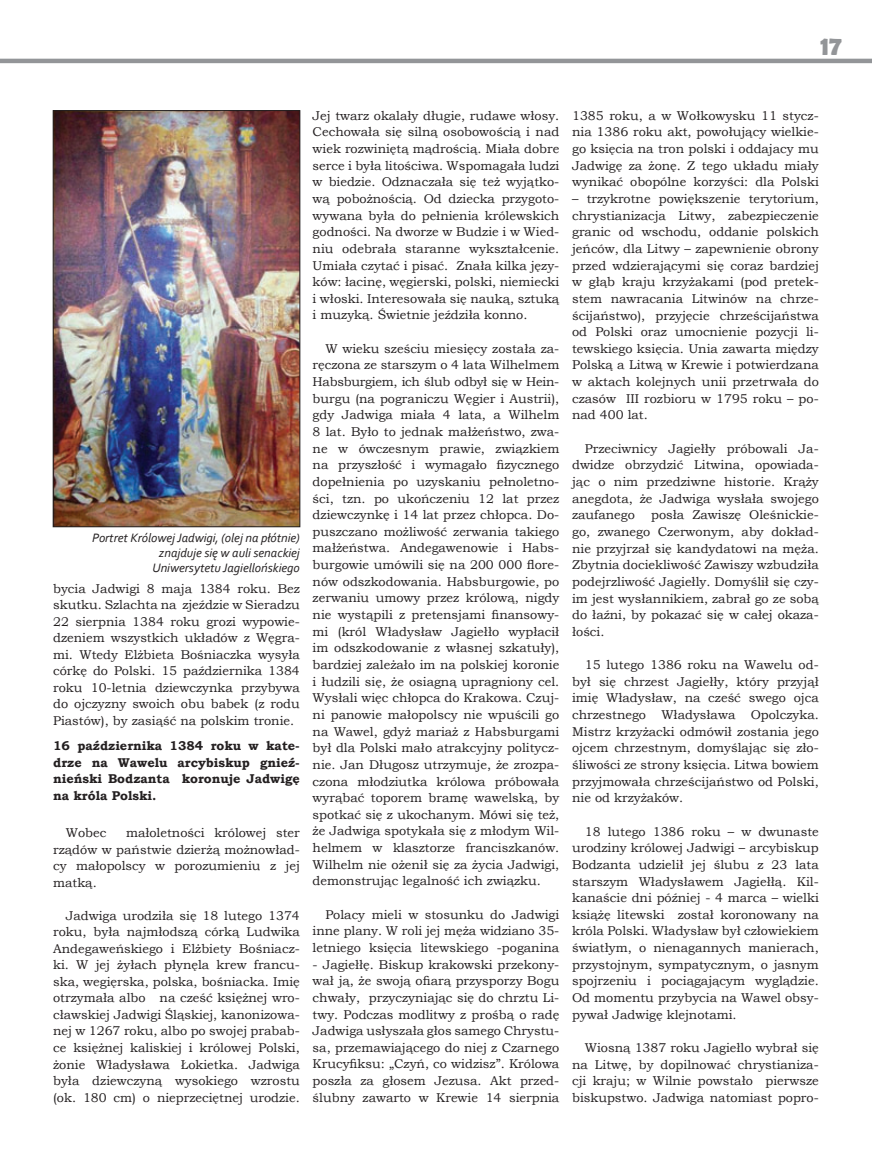
<style>
.page{position:relative;width:872px;height:1157px;background:#fff}
.page>*{position:absolute;margin:0;border:0;box-sizing:border-box;transform-origin:0 0}
.t1{font:700 27px "Berlin Sans FB Demi";color:#939598}
.t2{font:12.75px/16.6px "Bookman Old Style";color:#231f20;text-align:justify}
.t3{font:700 12.75px/16.5px "Bookman Old Style";color:#231f20;text-align:justify}
.t4{font:italic 12.75px/15.3px "Corbel";color:#231f20;text-align:right}
</style>
<div class="page">
<hr style="left:0;top:59px;width:872px;height:4px;background:#939598">
<img style="left:55px;top:112px;width:243px;height:413px">
<div style="left:53px;top:110px;width:247px;height:417px;border:1px solid #231f20"></div>
<h1 class="t1" style="left:820px;top:30px;width:23px">17</h1>
<p class="t4" style="left:92px;top:529px;width:209px">Portret Królowej Jadwigi, (olej na płótnie) znajduje się w auli senackiej<br>Uniwersytetu Jagiellońskiego</p>
<p class="t2" style="left:53px;top:580px;width:248px">bycia Jadwigi 8 maja 1384 roku. Bez skutku. Szlachta na zjeździe w Sieradzu 22 sierpnia 1384 roku grozi wypowie&shy;dzeniem wszystkich układów z Węgra&shy;mi. Wtedy Elżbieta Bośniaczka wysyła córkę do Polski. 15 października 1384 roku 10-letnia dziewczynka przybywa do ojczyzny swoich obu babek (z rodu Piastów), by zasiąść na polskim tronie.</p>
<p class="t3" style="left:53px;top:737px;width:248px">16 października 1384 roku w kate&shy;drze na Wawelu arcybiskup gnieź&shy;nieński Bodzanta koronuje Jadwigę na króla Polski.</p>
<p class="t2" style="left:66px;top:824px;width:42px">Wobec</p>
<p class="t2" style="left:53px;top:824px;width:248px;text-indent:73px">małoletności królowej ster rządów w państwie dzierżą możnowład&shy;cy małopolscy w porozumieniu z jej matką.</p>
<p class="t2" style="left:53px;top:907px;width:248px;text-indent:13px">Jadwiga urodziła się 18 lutego 1374 roku, była najmłodszą córką Ludwika Andegaweńskiego i Elżbiety Bośniacz&shy;ki. W jej żyłach płynęla krew francu&shy;ska, wegięrska, polska, bośniacka. Imię otrzymała albo na cześć księżnej wro&shy;cławskiej Jadwigi Śląskiej, kanonizowa&shy;nej w 1267 roku, albo po swojej prabab&shy;ce księżnej kaliskiej i królowej Polski, żonie Władysława Łokietka. Jadwiga była dziewczyną wysokiego wzrostu (ok. 180 cm) o nieprzeciętnej urodzie.</p>
<p class="t2" style="left:313px;top:107px;width:248px">Jej twarz okalały długie, rudawe włosy.<br>Cechowała się silną osobowością i nad wiek rozwiniętą mądrością. Miała dobre serce i była litościwa. Wspomagała ludzi w biedzie. Odznaczała się też wyjątko&shy;wą pobożnością. Od dziecka przygoto&shy;wywana była do pełnienia królewskich godności. Na dworze w Budzie i w Wied&shy;niu odebrała staranne wykształcenie.<br>Umiała czytać i pisać. Znała kilka języ&shy;ków: łacinę, węgierski, polski, niemiecki i włoski. Interesowała się nauką, sztuką i muzyką. Świetnie jeździła konno.</p>
<p class="t2" style="left:313px;top:340px;width:248px;text-indent:13px">W wieku sześciu miesięcy została za&shy;ręczona ze starszym o 4 lata Wilhelmem Habsburgiem, ich ślub odbył się w Hein&shy;burgu (na pograniczu Węgier i Austrii), gdy Jadwiga miała 4 lata, a Wilhelm 8 lat. Było to jednak małżeństwo, zwa&shy;ne w ówczesnym prawie, związkiem na przyszłość i wymagało fizycznego dopełnienia po uzyskaniu pełnoletno&shy;ści, tzn. po ukończeniu 12 lat przez dziewczynkę i 14 lat przez chłopca. Do&shy;puszczano możliwość zerwania takiego małżeństwa. Andegawenowie i Habs&shy;burgowie umówili się na 200 000 flore&shy;nów odszkodowania. Habsburgowie, po zerwaniu umowy przez królową, nigdy nie wystąpili z pretensjami finansowy&shy;mi (król Władysław Jagiełło wypłacił im odszkodowanie z własnej szkatuły), bardziej zależało im na polskiej koronie i łudzili się, że osiagną upragniony cel.<br>Wysłali więc chłopca do Krakowa. Czuj&shy;ni panowie małopolscy nie wpuścili go na Wawel, gdyż mariaż z Habsburgami był dla Polski mało atrakcyjny politycz&shy;nie. Jan Długosz utrzymuje, że zrozpa&shy;czona młodziutka królowa próbowała wyrąbać toporem bramę wawelską, by spotkać się z ukochanym. Mówi się też, że Jadwiga spotykała się z młodym Wil&shy;helmem w klasztorze franciszkanów.<br>Wilhelm nie ożenił się za życia Jadwigi, demonstrując legalność ich związku.</p>
<p class="t2" style="left:313px;top:906px;width:248px;text-indent:13px">Polacy mieli w stosunku do Jadwigi inne plany. W roli jej męża widziano 35- letniego księcia litewskiego -poganina</p>
<p class="t2" style="left:313px;top:956px;width:248px">- Jagiełłę. Biskup krakowski przekony&shy;wał ją, że swoją ofiarą przysporzy Bogu chwały, przyczyniając się do chrztu Li&shy;twy. Podczas modlitwy z prośbą o radę Jadwiga usłyszała głos samego Chrystu&shy;sa, przemawiającego do niej z Czarnego Krucyfiksu: „Czyń, co widzisz”. Królowa poszła za głosem Jezusa. Akt przed&shy;ślubny zawarto w Krewie 14 sierpnia</p>
<p class="t2" style="left:572px;top:107px;width:248px">1385 roku, a w Wołkowysku 11 stycz&shy;nia 1386 roku akt, powołujący wielkie&shy;go księcia na tron polski i oddajacy mu Jadwigę za żonę. Z tego układu miały wynikać obopólne korzyści: dla Polski</p>
<p class="t2" style="left:572px;top:190px;width:248px">– trzykrotne powiększenie terytorium, chrystianizacja Litwy, zabezpieczenie granic od wschodu, oddanie polskich jeńców, dla Litwy – zapewnienie obrony przed wdzierającymi się coraz bardziej w głąb kraju krzyżakami (pod pretek&shy;stem nawracania Litwinów na chrze&shy;ścijaństwo), przyjęcie chrześcijaństwa od Polski oraz umocnienie pozycji li&shy;tewskiego księcia. Unia zawarta między Polską a Litwą w Krewie i potwierdzana w aktach kolejnych unii przetrwała do czasów III rozbioru w 1795 roku – po&shy;nad 400 lat.</p>
<p class="t2" style="left:572px;top:440px;width:248px;text-indent:13px">Przeciwnicy Jagiełły próbowali Ja&shy;dwidze obrzydzić Litwina, opowiada&shy;jąc o nim przedziwne historie. Krąży anegdota, że Jadwiga wysłała swojego zaufanego</p>
<p class="t2" style="left:572px;top:506px;width:248px;text-indent:79px">posła Zawiszę Oleśnickie&shy;go, zwanego Czerwonym, aby dokład&shy;nie przyjrzał się kandydatowi na męża.<br>Zbytnia dociekliwość Zawiszy wzbudziła podejrzliwość Jagiełly. Domyślił się czy&shy;im jest wysłannikiem, zabrał go ze sobą do łaźni, by pokazać się w całej okaza&shy;łości.</p>
<p class="t2" style="left:572px;top:656px;width:248px;text-indent:13px">15 lutego 1386 roku na Wawelu od&shy;był się chrzest Jagiełły, który przyjął imię Władysław, na cześć swego ojca chrzestnego Władysława Opolczyka.<br>Mistrz krzyżacki odmówił zostania jego ojcem chrzestnym, domyślając się zło&shy;śliwości ze strony księcia. Litwa bowiem przyjmowała chrześcijaństwo od Polski, nie od krzyżaków.</p>
<p class="t2" style="left:572px;top:823px;width:248px;text-indent:13px">18 lutego 1386 roku – w dwunaste urodziny królowej Jadwigi – arcybiskup Bodzanta udzielił jej ślubu z 23 lata starszym Władysławem Jagiełłą. Kil&shy;kanaście dni później - 4 marca – wielki książę litewski został koronowany na króla Polski. Władysław był człowiekiem światłym, o nienagannych manierach, przystojnym, sympatycznym, o jasnym spojrzeniu i pociągającym wyglądzie.<br>Od momentu przybycia na Wawel obsy&shy;pywał Jadwigę klejnotami.</p>
<p class="t2" style="left:572px;top:1039px;width:248px;text-indent:13px">Wiosną 1387 roku Jagiełlo wybrał się na Litwę, by dopilnować chrystianiza&shy;cji kraju; w Wilnie powstało pierwsze biskupstwo. Jadwiga natomiast popro-</p>
</div>
